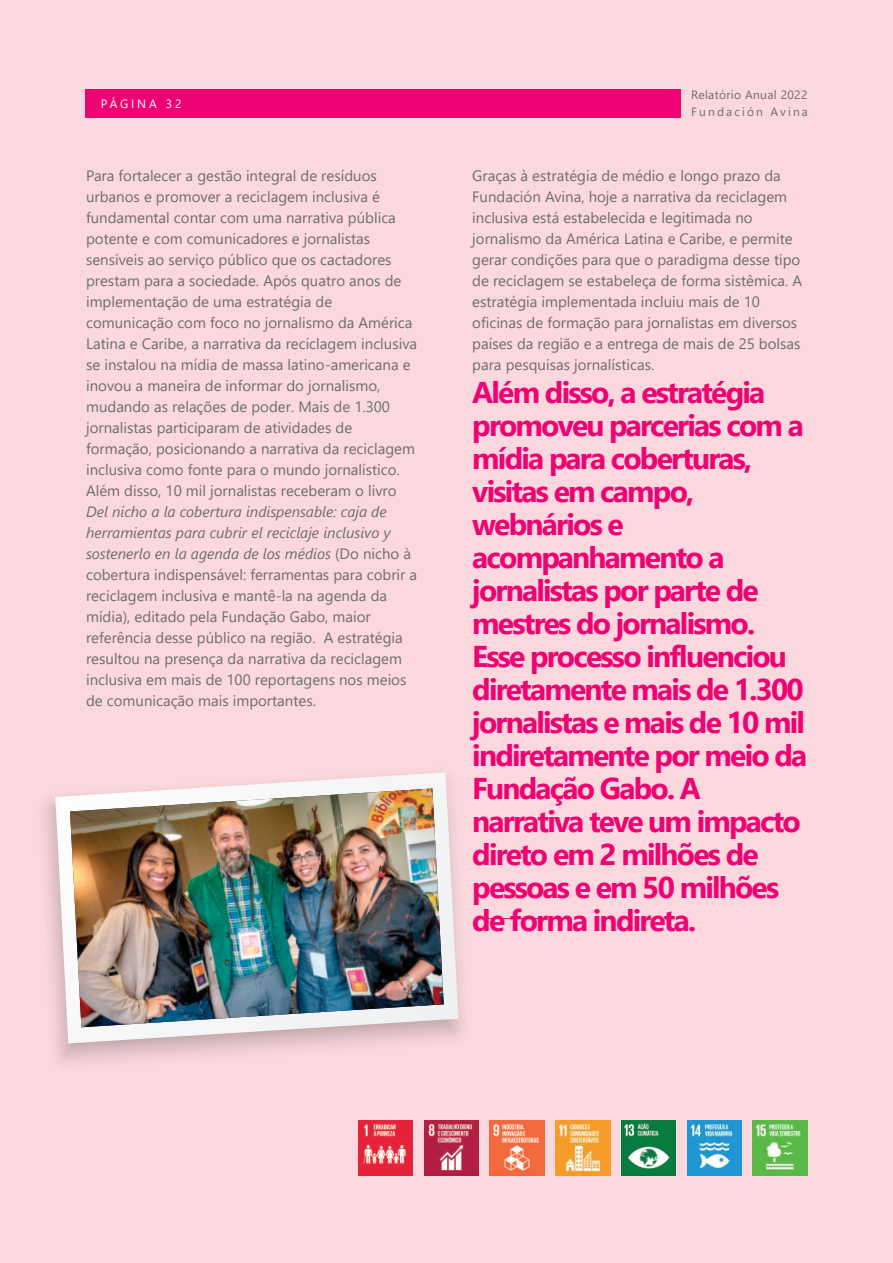
<style>
.page{position:relative;width:893px;height:1263px;background:#fbd8dd}
.page>*{position:absolute;margin:0;border:0;box-sizing:border-box;transform-origin:0 0}
.t1{font:700 30px/33px "Segoe UI";letter-spacing:-.06em;color:#ed0372}
.t2{font:15px/21px "Segoe UI";color:#6c6d70}
.t3{font:12px/16.5px "Segoe UI";letter-spacing:.025em;color:#6c6d70}
.t4{font:12px "Segoe UI";letter-spacing:.24em;color:#fff}
.s1{font-style:italic}
</style>
<div class="page">
<div style="left:86px;top:89px;width:595px;height:29px;background:#ed0372"></div>
<hr style="left:478px;top:918px;width:66px;height:1px;background:#ed0471">
<img style="left:358px;top:1121px;width:55px;height:54px">
<img style="left:424px;top:1121px;width:55px;height:54px">
<img style="left:490px;top:1121px;width:54px;height:54px">
<img style="left:555px;top:1121px;width:55px;height:54px">
<img style="left:621px;top:1121px;width:55px;height:54px">
<img style="left:687px;top:1121px;width:55px;height:54px">
<img style="left:753px;top:1121px;width:54px;height:54px">
<svg style="left:44px;top:799px;width:419px;height:264px"></svg>
<svg style="left:55px;top:772px;width:403px;height:271px"></svg>
<img style="left:70px;top:788px;width:374px;height:239px">
<p class="t4" style="left:101px;top:92px;width:82px">PÁGINA 32</p>
<p class="t3" style="left:691px;top:86px;width:118px">Relatório Anual 2022<br>Fundación Avina</p>
<p class="t2" style="left:86px;top:164px;width:333px">Para fortalecer a gestão integral de resíduos urbanos e promover a reciclagem inclusiva é fundamental contar com uma narrativa pública potente e com comunicadores e jornalistas sensíveis ao serviço público que os cactadores prestam para a sociedade. Após quatro anos de implementação de uma estratégia de comunicação com foco no jornalismo da América Latina e Caribe, a narrativa da reciclagem inclusiva se instalou na mídia de massa latino-americana e inovou a maneira de informar do jornalismo, mudando as relações de poder. Mais de 1.300 jornalistas participaram de atividades de formação, posicionando a narrativa da reciclagem inclusiva como fonte para o mundo jornalístico.<br>Além disso, 10 mil jornalistas receberam o livro</p>
<p class="t2" style="left:86px;top:500px;width:333px"><span class="s1">Del nicho a la cobertura indispensable: caja de herramientas para cubrir el reciclaje inclusivo y sostenerlo en la agenda de los médios</span> (Do nicho à cobertura indispensável: ferramentas para cobrir a reciclagem inclusiva e mantê-la na agenda da mídia), editado pela Fundação Gabo, maior referência desse público na região. A estratégia resultou na presença da narrativa da reciclagem inclusiva em mais de 100 reportagens nos meios de comunicação mais importantes.</p>
<p class="t2" style="left:472px;top:164px;width:331px">Graças à estratégia de médio e longo prazo da Fundación Avina, hoje a narrativa da reciclagem inclusiva está estabelecida e legitimada no jornalismo da América Latina e Caribe, e permite gerar condições para que o paradigma desse tipo de reciclagem se estabeleça de forma sistêmica. A estratégia implementada incluiu mais de 10 oficinas de formação para jornalistas em diversos países da região e a entrega de mais de 25 bolsas para pesquisas jornalísticas.</p>
<p class="t1" style="left:472px;top:374px;width:337px">Além disso, a estratégia promoveu parcerias com a mídia para coberturas, visitas em campo, webnários e acompanhamento a jornalistas por parte de mestres do jornalismo.<br>Esse processo influenciou diretamente mais de 1.300 jornalistas e mais de 10 mil indiretamente por meio da<br>Fundação Gabo. A narrativa teve um impacto direto em 2 milhões de pessoas e em 50 milhões de forma indireta.</p>
</div>
